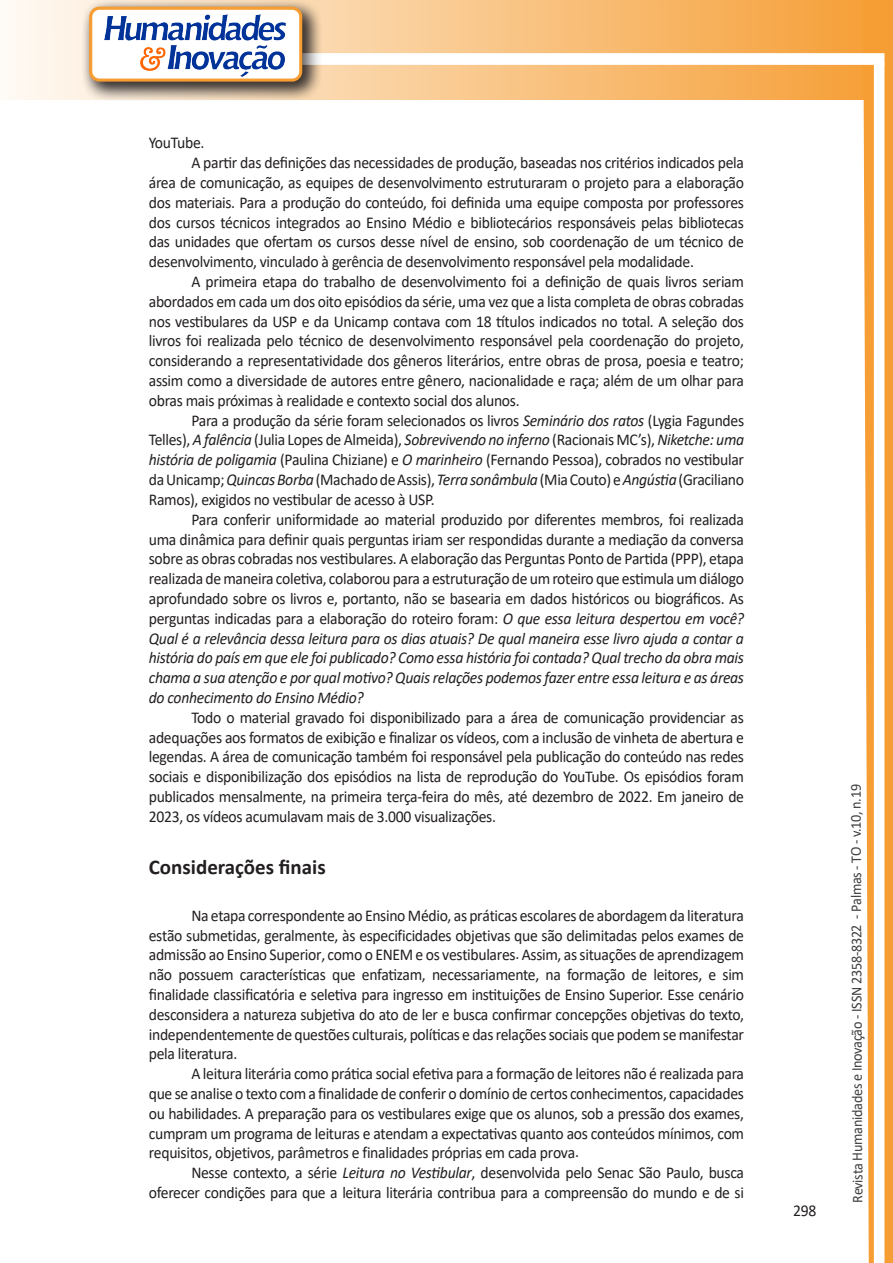
<style>
.page{position:relative;width:893px;height:1263px;background:#fff}
.page>*{position:absolute;margin:0;border:0;box-sizing:border-box;transform-origin:0 0}
.Titulo_2{font:700 21px "Calibri";color:#231f20}
.texto{font:16.5px/19.8px "Calibri";letter-spacing:-.02em;color:#231f20;text-align:justify;scale:.95 1}
.t1{font:15px "Calibri";letter-spacing:-.025em;color:#3e3e3f;scale:.95 1}
.s1{font-style:italic}
</style>
<div class="page">
<svg style="left:5px;top:0;width:858px;height:100px;background:#f9c484"></svg>
<div style="left:302px;top:53px;width:582px;height:12px;background:#fff;border:2px solid #fff"></div>
<svg style="left:863px;top:0;width:30px;height:1263px"></svg>
<div style="left:81px;top:0;width:241px;height:102px;background:#231f20;opacity:.75"></div>
<div style="left:91px;top:8px;width:210px;height:72px;background:#fff;border-radius:9px"></div>
<img style="left:104px;top:14px;width:181px;height:62px">
<div style="left:89px;top:7px;width:213px;height:75px;border:3px solid #f69e34;border-radius:9px"></div>
<p class="texto" style="left:149px;top:133px;width:60px">YouTube.</p>
<p class="texto" style="left:149px;top:152px;width:628px;text-indent:43px">A partir das definições das necessidades de produção, baseadas nos critérios indicados pela área de comunicação, as equipes de desenvolvimento estruturaram o projeto para a elaboração dos materiais. Para a produção do conteúdo, foi definida uma equipe composta por professores dos cursos técnicos integrados ao Ensino Médio e bibliotecários responsáveis pelas bibliotecas das unidades que ofertam os cursos desse nível de ensino, sob coordenação de um técnico de desenvolvimento, vinculado à gerência de desenvolvimento responsável pela modalidade.</p>
<p class="texto" style="left:149px;top:271px;width:628px;text-indent:43px">A primeira etapa do trabalho de desenvolvimento foi a definição de quais livros seriam abordados em cada um dos oito episódios da série, uma vez que a lista completa de obras cobradas nos vestibulares da USP e da Unicamp contava com 18 títulos indicados no total. A seleção dos livros foi realizada pelo técnico de desenvolvimento responsável pela coordenação do projeto, considerando a representatividade dos gêneros literários, entre obras de prosa, poesia e teatro; assim como a diversidade de autores entre gênero, nacionalidade e raça; além de um olhar para obras mais próximas à realidade e contexto social dos alunos.</p>
<p class="texto" style="left:149px;top:410px;width:628px;text-indent:43px">Para a produção da série foram selecionados os livros <span class="s1">Seminário dos ratos</span> (Lygia Fagundes Telles), <span class="s1">A falência</span> (Julia Lopes de Almeida), <span class="s1">Sobrevivendo no inferno</span> (Racionais MC’s), <span class="s1">Niketche: uma história de poligamia</span> (Paulina Chiziane) e <span class="s1">O marinheiro</span> (Fernando Pessoa), cobrados no vestibular da Unicamp; <span class="s1">Quincas Borba</span> (Machado de Assis), <span class="s1">Terra sonâmbula</span> (Mia Couto) e <span class="s1">Angústia</span> (Graciliano Ramos), exigidos no vestibular de acesso à USP.</p>
<p class="texto" style="left:149px;top:509px;width:628px;text-indent:43px">Para conferir uniformidade ao material produzido por diferentes membros, foi realizada uma dinâmica para definir quais perguntas iriam ser respondidas durante a mediação da conversa sobre as obras cobradas nos vestibulares. A elaboração das Perguntas Ponto de Partida (PPP), etapa realizada de maneira coletiva, colaborou para a estruturação de um roteiro que estimula um diálogo aprofundado sobre os livros e, portanto, não se basearia em dados históricos ou biográficos. As perguntas indicadas para a elaboração do roteiro foram: <span class="s1">O que essa leitura despertou em você?<br>Qual é a relevância dessa leitura para os dias atuais? De qual maneira esse livro ajuda a contar a história do país em que ele foi publicado? Como essa história foi contada? Qual trecho da obra mais chama a sua atenção e por qual motivo? Quais relações podemos fazer entre essa leitura e as áreas do conhecimento do Ensino Médio?</span></p>
<p class="texto" style="left:149px;top:707px;width:628px;text-indent:43px">Todo o material gravado foi disponibilizado para a área de comunicação providenciar as adequações aos formatos de exibição e finalizar os vídeos, com a inclusão de vinheta de abertura e legendas. A área de comunicação também foi responsável pela publicação do conteúdo nas redes sociais e disponibilização dos episódios na lista de reprodução do YouTube. Os episódios foram publicados mensalmente, na primeira terça-feira do mês, até dezembro de 2022. Em janeiro de 2023, os vídeos acumulavam mais de 3.000 visualizações.</p>
<p class="Titulo_2" style="left:149px;top:852px;width:178px">Considerações finais</p>
<p class="texto" style="left:149px;top:905px;width:628px;text-indent:43px">Na etapa correspondente ao Ensino Médio, as práticas escolares de abordagem da literatura estão submetidas, geralmente, às especificidades objetivas que são delimitadas pelos exames de admissão ao Ensino Superior, como o ENEM e os vestibulares. Assim, as situações de aprendizagem não possuem características que enfatizam, necessariamente, na formação de leitores, e sim finalidade classificatória e seletiva para ingresso em instituições de Ensino Superior. Esse cenário desconsidera a natureza subjetiva do ato de ler e busca confirmar concepções objetivas do texto, independentemente de questões culturais, políticas e das relações sociais que podem se manifestar pela literatura.</p>
<p class="texto" style="left:149px;top:1063px;width:628px;text-indent:43px">A leitura literária como prática social efetiva para a formação de leitores não é realizada para que se analise o texto com a finalidade de conferir o domínio de certos conhecimentos, capacidades ou habilidades. A preparação para os vestibulares exige que os alunos, sob a pressão dos exames, cumpram um programa de leituras e atendam a expectativas quanto aos conteúdos mínimos, com requisitos, objetivos, parâmetros e finalidades próprias em cada prova.</p>
<p class="texto" style="left:149px;top:1162px;width:628px;text-align:right">Nesse contexto, a série <span class="s1">Leitura no Vestibular</span>, desenvolvida pelo Senac São Paulo, busca oferecer condições para que a leitura literária contribua para a compreensão do mundo e de si</p>
<p class="texto" style="left:793px;top:1200px;width:26px">298</p>
<p class="t1" style="left:846px;top:1203px;width:442px;rotate:-90deg">Revista Humanidades e Inovação - ISSN 2358-8322 - Palmas - TO - v.10, n.19</p>
</div>
